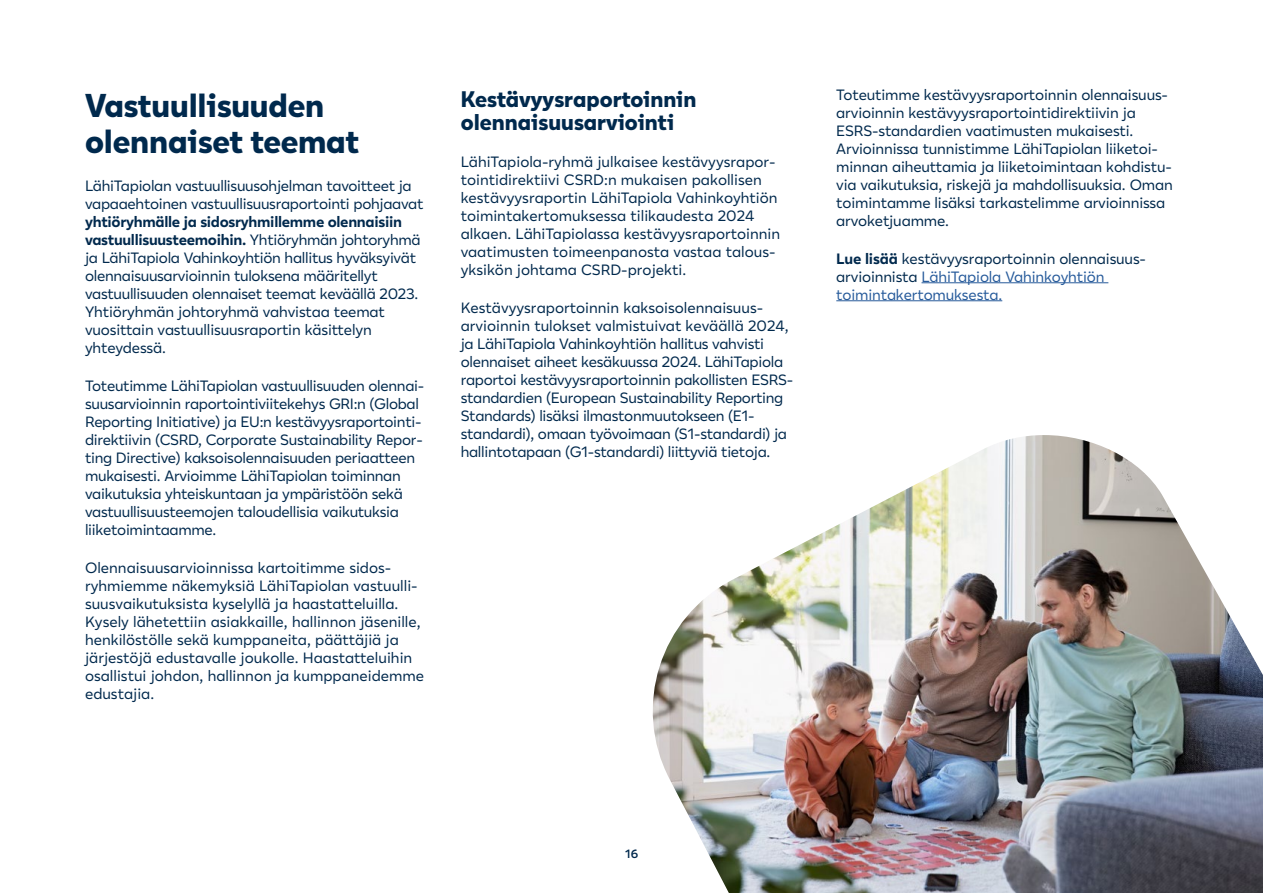
<style>
.page{position:relative;width:1263px;height:893px;background:#fff}
.page>*{position:absolute;margin:0;border:0;box-sizing:border-box;transform-origin:0 0}
.H3_ei_sislu{font:800 33px/36px "Lahi Tapiola Sans";letter-spacing:-.005em;color:#00294d}
.t1{font:800 22.5px/22.5px "Lahi Tapiola Sans";color:#00294d}
.Leipis_ei_sisennystä{font:15px/18px "Lahi Tapiola Sans";letter-spacing:-.01em;color:#00294d}
.Leipis_ei_sisennystä-2{font:15px/18px "Lahi Tapiola Sans";letter-spacing:-.01em;color:#275b9b}
.t2{font:600 12px "Lahi Tapiola Sans";color:#00294d}
.s1{font-weight:700}
.s2{font-weight:700;color:#00294d}
.s3{color:#00294d}
</style>
<div class="page">
<hr style="left:921px;top:282px;width:187px;height:1px;background:#275b9b">
<hr style="left:836px;top:300px;width:166px;height:1px;background:#275b9b">
<img style="left:652px;top:435px;width:611px;height:458px">
<h3 class="H3_ei_sislu" style="left:85px;top:84px;width:275px">Vastuullisuuden olennaiset teemat</h3>
<p class="Leipis_ei_sisennystä" style="left:85px;top:176px;width:340px">LähiTapiolan vastuullisuusohjelman tavoitteet ja vapaaehtoinen vastuullisuusraportointi pohjaavat <span class="s1">yhtiöryhmälle ja sidosryhmillemme olennaisiin vastuullisuusteemoihin.</span> Yhtiöryhmän johtoryhmä ja LähiTapiola Vahinkoyhtiön hallitus hyväksyivät olennaisuusarvioinnin tuloksena määritellyt vastuullisuuden olennaiset teemat keväällä 2023.<br>Yhtiöryhmän johtoryhmä vahvistaa teemat vuosittain vastuullisuusraportin käsittelyn yhteydessä.</p>
<p class="Leipis_ei_sisennystä" style="left:85px;top:376px;width:341px">Toteutimme LähiTapiolan vastuullisuuden olennai&shy;suusarvioinnin raportointiviitekehys GRI:n (Global Reporting Initiative) ja EU:n kestävyysraportointi&shy;direktiivin (CSRD, Corporate Sustainability Repor&shy;ting Directive) kaksoisolennaisuuden periaatteen mukaisesti. Arvioimme LähiTapiolan toiminnan vaikutuksia yhteiskuntaan ja ympäristöön sekä vastuullisuusteemojen taloudellisia vaikutuksia liiketoimintaamme.</p>
<p class="Leipis_ei_sisennystä" style="left:85px;top:558px;width:341px">Olennaisuusarvioinnissa kartoitimme sidos&shy;ryhmiemme näkemyksiä LähiTapiolan vastuulli&shy;suusvaikutuksista kyselyllä ja haastatteluilla.<br>Kysely lähetettiin asiakkaille, hallinnon jäsenille, henkilöstölle sekä kumppaneita, päättäjiä ja järjestöjä edustavalle joukolle. Haastatteluihin osallistui johdon, hallinnon ja kumppaneidemme edustajia.</p>
<h4 class="t1" style="left:461px;top:85px;width:237px">Kestävyysraportoinnin olennaisuusarviointi</h4>
<p class="Leipis_ei_sisennystä" style="left:461px;top:152px;width:321px">LähiTapiola-ryhmä julkaisee kestävyysrapor&shy;tointidirektiivi CSRD:n mukaisen pakollisen kestävyysraportin LähiTapiola Vahinkoyhtiön toimintakertomuksessa tilikaudesta 2024 alkaen. LähiTapiolassa kestävyysraportoinnin vaatimusten toimeenpanosta vastaa talous&shy;yksikön johtama CSRD-projekti.</p>
<p class="Leipis_ei_sisennystä" style="left:461px;top:298px;width:334px">Kestävyysraportoinnin kaksoisolennaisuus&shy;arvioinnin tulokset valmistuivat keväällä 2024, ja LähiTapiola Vahinkoyhtiön hallitus vahvisti olennaiset aiheet kesäkuussa 2024. LähiTapiola raportoi kestävyysraportoinnin pakollisten ESRS&shy;standardien (European Sustainability Reporting Standards) lisäksi ilmastonmuutokseen (E1- standardi), omaan työvoimaan (S1-standardi) ja hallintotapaan (G1-standardi) liittyviä tietoja.</p>
<p class="Leipis_ei_sisennystä" style="left:836px;top:85px;width:338px">Toteutimme kestävyysraportoinnin olennaisuus&shy;arvioinnin kestävyysraportointidirektiivin ja ESRS-standardien vaatimusten mukaisesti.<br>Arvioinnissa tunnistimme LähiTapiolan liiketoi&shy;minnan aiheuttamia ja liiketoimintaan kohdistu&shy;via vaikutuksia, riskejä ja mahdollisuuksia. Oman toimintamme lisäksi tarkastelimme arvioinnissa arvoketjuamme.</p>
<p class="Leipis_ei_sisennystä-2" style="left:836px;top:248px;width:309px"><span class="s2">Lue lisää</span> <span class="s3">kestävyysraportoinnin olennaisuus&shy;arvioinnista</span> LähiTapiola Vahinkoyhtiön toimintakertomuksesta.</p>
<p class="t2" style="left:625px;top:845px;width:15px">16</p>
</div>
